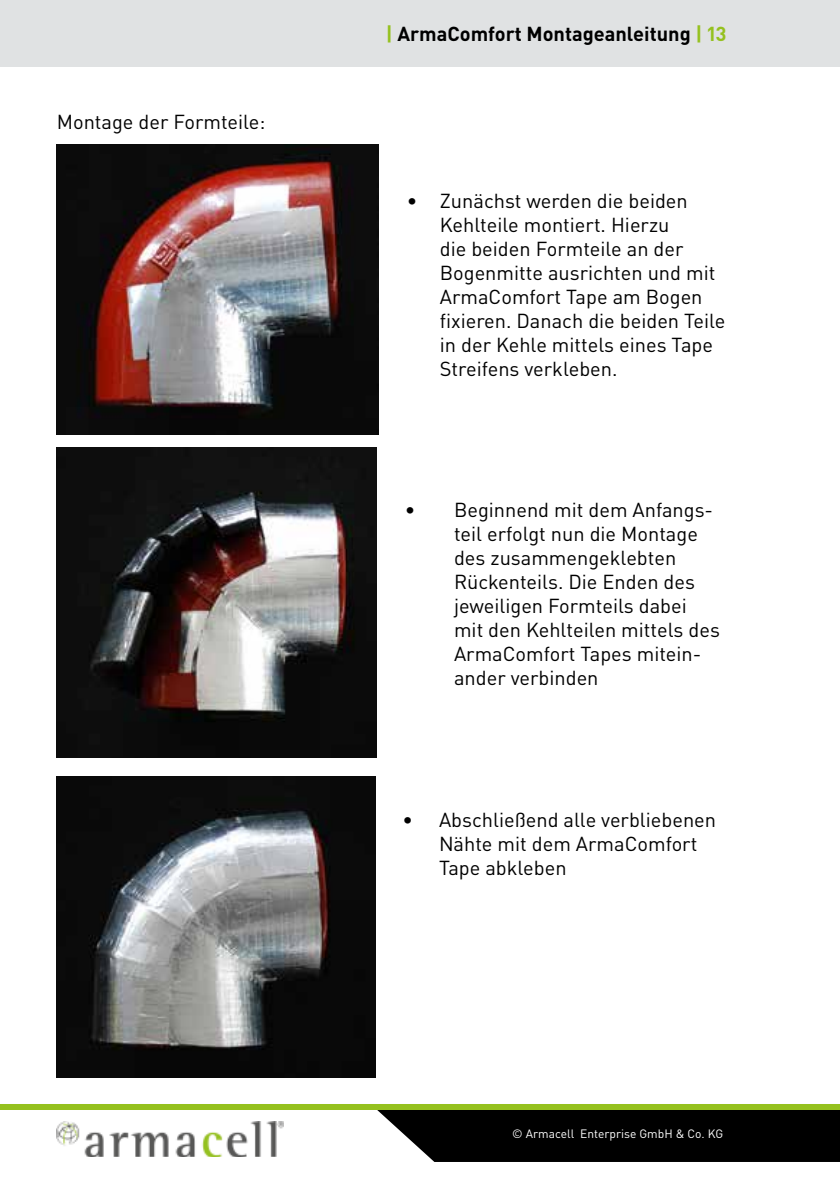
<style>
.page{position:relative;width:840px;height:1191px;background:#fff}
.page>*{position:absolute;margin:0;border:0;box-sizing:border-box;transform-origin:0 0}
.t1{font:20px/24px "DIN Pro";color:#000}
.t2{font:700 20px "DIN Pro";color:#000}
.t3{font:12px "DIN Pro";color:#fff}
.s1{color:#95c11f}
.s2{font-weight:700}
</style>
<div class="page">
<div style="left:377px;top:1110px;width:462px;height:52px;background:#000"></div>
<img style="left:57px;top:1121px;width:226px;height:36px">
<img style="left:57px;top:144px;width:321px;height:291px">
<img style="left:57px;top:448px;width:319px;height:310px">
<img style="left:57px;top:776px;width:318px;height:301px">
<div style="left:0;top:0;width:839px;height:66px;background:#e0e2e3"></div>
<div style="left:0;top:1104px;width:839px;height:6px;background:#95c11f"></div>
<p class="t1" style="left:57px;top:107px;width:210px">Montage der Formteile:</p>
<p class="t2" style="left:385px;top:17px;width:342px"><span class="s1">|</span> ArmaComfort Montageanleitung <span class="s1">| 13</span></p>
<p class="t1" style="left:439px;top:186px;width:287px;text-indent:-33px">• Zunächst werden die beiden<br>Kehlteile montiert. Hierzu<br>die beiden Formteile an der<br>Bogenmitte ausrichten und mit<br>ArmaComfort Tape am Bogen fixieren. Danach die beiden Teile in der Kehle mittels eines Tape<br>Streifens verkleben.</p>
<p class="t1" style="left:454px;top:496px;width:267px;text-indent:-49px">• Beginnend mit dem Anfangs&shy;teil erfolgt nun die Montage des zusammengeklebten<br>Rückenteils. Die Enden des jeweiligen Formteils dabei mit den Kehlteilen mittels des<br>ArmaComfort Tapes mitein&shy;ander verbinden</p>
<p class="t1" style="left:439px;top:805px;width:278px;text-indent:-36px"><span class="s2">•</span> Abschließend alle verbliebenen<br>Nähte mit dem ArmaComfort<br>Tape abkleben</p>
<p class="t3" style="left:512px;top:1124px;width:212px">© Armacell Enterprise GmbH &amp; Co. KG</p>
</div>
